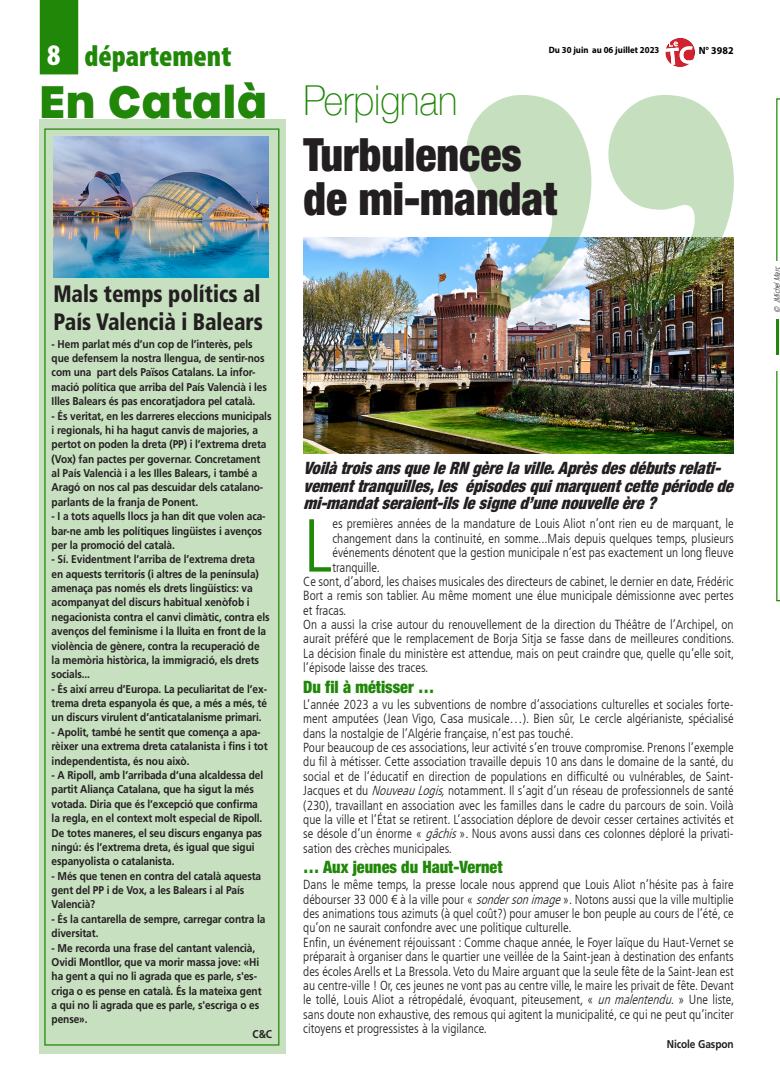
<style>
.page{position:relative;width:780px;height:1088px;background:#fff}
.page>*{position:absolute;margin:0;border:0;box-sizing:border-box;transform-origin:0 0}
._6_-_TEXTE{font:300 condensed 74.88px "Frutiger LT";color:#208708}
._7_-_INTERTITRE{font:900 condensed 46px/43.8px "Helvetica Neue";color:#231f20;scale:.95 1}
.t1{font:700 43.75px "Urbane";color:#208708}
._3_-_TITRE{font:100 41.25px "Helvetica Neue";color:#208708;scale:.9 1}
.t2{font:900 condensed 30px "Myriad Pro";color:#208708}
.t3{font:900 condensed 30px "Myriad Pro";color:#fff}
._3_-_TITRE-2{font:900 condensed 23.75px/27.5px "Frutiger LT Std";color:#231f20;scale:.9 1}
._7_-_INTERTITRE-2{font:italic 900 condensed 17px/17.5px "Helvetica Neue";color:#231f20;scale:.95 1}
._7_-_INTERTITRE-3{font:900 condensed 17px "Helvetica Neue";color:#208708;scale:.95 1}
._6_-_TEXTE-2{font:300 condensed 13.12px/14.4px "Frutiger LT";color:#231f20;text-align:justify}
._8_-_SIGNATURE{font:700 11.25px/14.4px "Frutiger LT Std";letter-spacing:-.01em;color:#231f20;scale:.9 1}
.t4{font:700 10.5px "Myriad Pro";color:#000;scale:.95 1}
.t5{font:700 9.12px "Myriad Pro";color:#000;scale:.95 1}
.auteur_photo{font:italic 300 condensed 7.88px "Frutiger LT";color:#231f20;scale:.95 1}
.s1{font-style:italic}
</style>
<div class="page">
<img style="left:665px;top:38px;width:29px;height:29px">
<svg style="left:776px;top:98px;width:4px;height:503px"></svg>
<div style="left:772px;top:261px;width:8px;height:109px;background:#fff"></div>
<div style="left:40px;top:0;width:39px;height:74px;background:#208708"></div>
<div style="left:39px;top:120px;width:246px;height:934px;background:#c7e0c0"></div>
<div style="left:44px;top:128px;width:235px;height:917px;border:1px solid #208708"></div>
<div style="left:42px;top:82px;width:222px;height:36px;background:#231f20;opacity:.32"></div>
<img style="left:53px;top:136px;width:215px;height:142px">
<img style="left:303px;top:237px;width:430px;height:216px">
<img style="left:466px;top:95px;width:267px;height:224px">
<hr style="left:776px;top:319px;width:2px;height:36px;background:#208708">
<p class="t3" style="left:47px;top:36px;width:15px">8</p>
<p class="t2" style="left:84px;top:36px;width:148px">département</p>
<p class="t1" style="left:39px;top:72px;width:230px">En Català</p>
<p class="_3_-_TITRE-2" style="left:53px;top:280px;width:234px">Mals temps polítics al<br>País Valencià i Balears</p>
<p class="_8_-_SIGNATURE" style="left:52px;top:337px;width:241px">- Hem parlat més d’un cop de l’interès, pels que defensem la nostra llengua, de sentir-nos com una part dels Països Catalans. La infor&shy;mació política que arriba del País Valencià i les Illes Balears és pas encoratjadora pel català.</p>
<p class="_8_-_SIGNATURE" style="left:52px;top:408px;width:246px">- És veritat, en les darreres eleccions municipals i regionals, hi ha hagut canvis de majories, a pertot on poden la dreta (PP) i l’extrema dreta (Vox) fan pactes per governar. Concretament al País Valencià i a les Illes Balears, i també a Aragó on nos cal pas descuidar dels catalano&shy;parlants de la franja de Ponent.</p>
<p class="_8_-_SIGNATURE" style="left:52px;top:509px;width:239px">- I a tots aquells llocs ja han dit que volen aca&shy;bar-ne amb les polítiques lingüistes i avenços per la promoció del català.</p>
<p class="_8_-_SIGNATURE" style="left:52px;top:552px;width:244px">- Sí. Evidentment l’arriba de l’extrema dreta<br>en aquests territoris (i altres de la península) amenaça pas només els drets lingüístics: va acompanyat del discurs habitual xenòfob i negacionista contra el canvi climàtic, contra els avenços del feminisme i la lluita en front de la violència de gènere, contra la recuperació de la memòria històrica, la immigració, els drets socials...</p>
<p class="_8_-_SIGNATURE" style="left:52px;top:682px;width:241px;text-align:justify">- És així arreu d’Europa. La peculiaritat de l’ex&shy;trema dreta espanyola és que, a més a més, té un discurs virulent d’anticatalanisme primari.</p>
<p class="_8_-_SIGNATURE" style="left:52px;top:725px;width:241px">- Apolit, també he sentit que comença a apa&shy;rèixer una extrema dreta catalanista i fins i tot independentista, és nou això.</p>
<p class="_8_-_SIGNATURE" style="left:52px;top:768px;width:236px">- A Ripoll, amb l’arribada d’una alcaldessa del partit Aliança Catalana, que ha sigut la més votada. Diria que és l’excepció que confirma la regla, en el context molt especial de Ripoll.<br>De totes maneres, el seu discurs enganya pas ningú: és l’extrema dreta, és igual que sigui espanyolista o catalanista.</p>
<p class="_8_-_SIGNATURE" style="left:52px;top:868px;width:234px">- Més que tenen en contra del català aquesta gent del PP i de Vox, a les Balears i al País<br>Valencià?</p>
<p class="_8_-_SIGNATURE" style="left:52px;top:912px;width:239px">- És la cantarella de sempre, carregar contra la diversitat.</p>
<p class="_8_-_SIGNATURE" style="left:52px;top:940px;width:235px">- Me recorda una frase del cantant valencià, Ovidi Montllor, que va morir massa jove: «Hi ha gent a qui no li agrada que es parle, s'es&shy;criga o es pense en català. És la mateixa gent a qui no li agrada que es parle, s'escriga o es pense».</p>
<p class="_8_-_SIGNATURE" style="left:252px;top:1027px;width:23px">C&amp;C</p>
<p class="t5" style="left:548px;top:44px;width:118px">Du 30 juin au 06 juillet 2023</p>
<p class="t4" style="left:698px;top:43px;width:38px">N° 3982</p>
<p class="_3_-_TITRE" style="left:303px;top:69px;width:172px">Perpignan</p>
<p class="_7_-_INTERTITRE" style="left:303px;top:132px;width:269px">Turbulences de mi-mandat</p>
<p class="_7_-_INTERTITRE-2" style="left:303px;top:459px;width:459px">VoilàtroisansqueleRNgèrelaville.Aprèsdesdébutsrelati&shy;vementtranquilles,les épisodesquimarquentcettepériodede mi-mandatseraient-ilslesigned’unenouvelleère?</p>
<p class="_6_-_TEXTE" style="left:303px;top:503px;width:31px">L</p>
<p class="_6_-_TEXTE-2" style="left:332px;top:517px;width:403px">es premières années de la mandature de Louis Aliot n’ont rien eu de marquant, le changement dans la continuité, en somme...Mais depuis quelques temps, plusieurs événements dénotent que la gestion municipale n’est pas exactement un long fleuve tranquille.</p>
<p class="_6_-_TEXTE-2" style="left:303px;top:574px;width:432px">Ce sont, d’abord, les chaises musicales des directeurs de cabinet, le dernier en date, Frédéric Bort a remis son tablier. Au même moment une élue municipale démissionne avec pertes et fracas.</p>
<p class="_6_-_TEXTE-2" style="left:303px;top:617px;width:432px">On a aussi la crise autour du renouvellement de la direction du Théâtre de l’Archipel, on aurait préféré que le remplacement de Borja Sitja se fasse dans de meilleures conditions.<br>La décision finale du ministère est attendue, mais on peut craindre que, quelle qu’elle soit, l’épisode laisse des traces.</p>
<p class="_7_-_INTERTITRE-3" style="left:303px;top:676px;width:139px">Du fil à métisser …</p>
<p class="_6_-_TEXTE-2" style="left:303px;top:697px;width:432px">L’année 2023 a vu les subventions de nombre d’associations culturelles et sociales forte&shy;ment amputées (Jean Vigo, Casa musicale…). Bien sûr, Le cercle algérianiste, spécialisé dans la nostalgie de l’Algérie française, n’est pas touché.</p>
<p class="_6_-_TEXTE-2" style="left:303px;top:740px;width:432px">Pour beaucoup de ces associations, leur activité s’en trouve compromise. Prenons l’exemple du fil à métisser. Cette association travaille depuis 10 ans dans le domaine de la santé, du social et de l’éducatif en direction de populations en difficulté ou vulnérables, de Saint-Jacques et du <span class="s1">NouveauLogis,</span>notamment. Il s’agit d’un réseau de professionnels de santé (230), travaillant en association avec les familles dans le cadre du parcours de soin. Voilà que la ville et l’État se retirent. L’association déplore de devoir cesser certaines activités et se désole d’un énorme « <span class="s1">gâchis</span>». Nous avons aussi dans ces colonnes déploré la privati&shy;sation des crèches municipales.</p>
<p class="_7_-_INTERTITRE-3" style="left:303px;top:857px;width:211px">… Aux jeunes du Haut-Vernet</p>
<p class="_6_-_TEXTE-2" style="left:303px;top:878px;width:432px">Dans le même temps, la presse locale nous apprend que Louis Aliot n’hésite pas à faire débourser 33 000 € à la ville pour « <span class="s1">sondersonimage</span>». Notons aussi que la ville multiplie des animations tous azimuts (à quel coût?) pour amuser le bon peuple au cours de l’été, ce qu’on ne saurait confondre avec une politique culturelle.</p>
<p class="_6_-_TEXTE-2" style="left:303px;top:935px;width:432px">Enfin, un événement réjouissant : Comme chaque année, le Foyer laïque du Haut-Vernet se préparait à organiser dans le quartier une veillée de la Saint-jean à destination des enfants des écoles Arells et La Bressola. Veto du Maire arguant que la seule fête de la Saint-Jean est au centre-ville ! Or, ces jeunes ne vont pas au centre ville, le maire les privait de fête. Devant le tollé, Louis Aliot a rétropédalé, évoquant, piteusement, « <span class="s1">unmalentendu.</span>» Une liste, sans doute non exhaustive, des remous qui agitent la municipalité, ce qui ne peut qu’inciter citoyens et progressistes à la vigilance.</p>
<p class="_8_-_SIGNATURE" style="left:666px;top:1036px;width:76px">Nicole Gaspon</p>
<p class="auteur_photo" style="left:772px;top:313px;width:52px;rotate:-90deg">© JMichelMarc</p>
</div>
